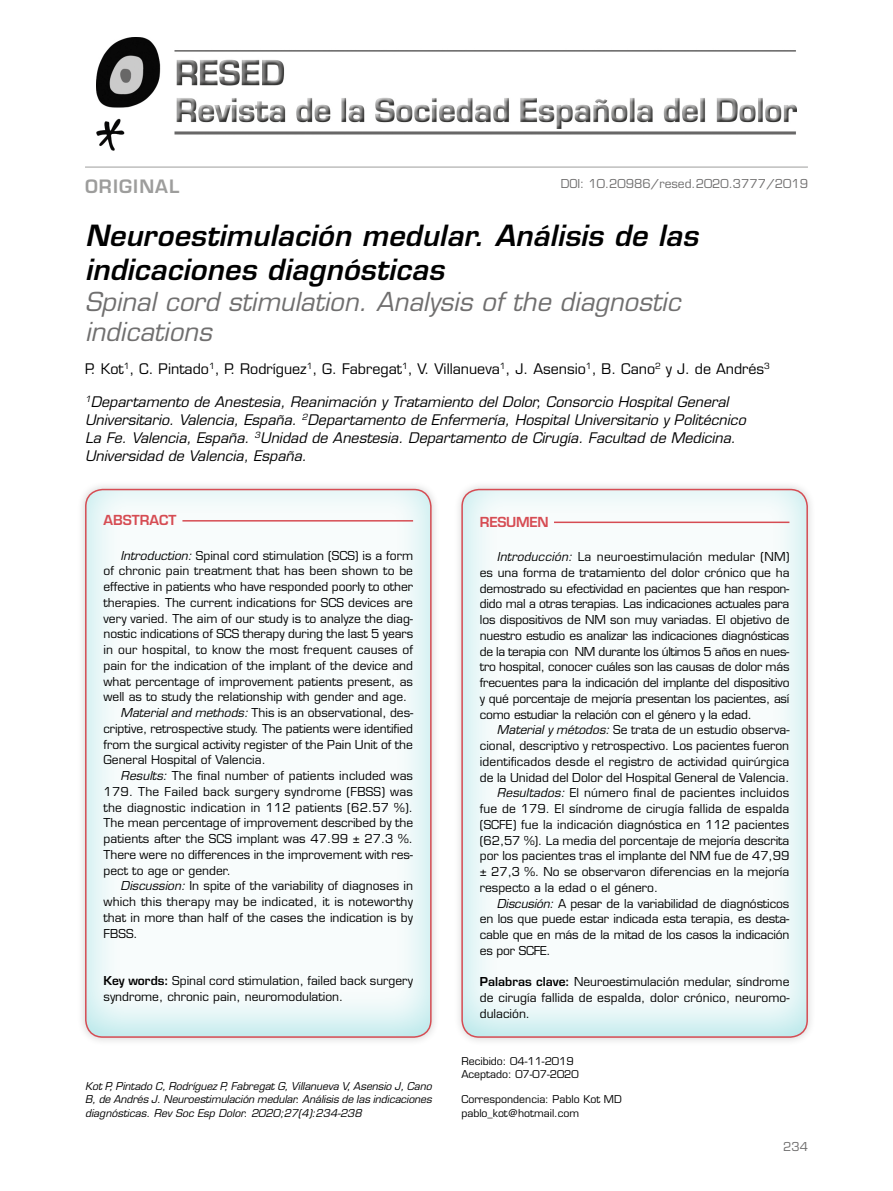
<style>
.page{position:relative;width:893px;height:1191px;background:#fff}
.page>*{position:absolute;margin:0;border:0;box-sizing:border-box;transform-origin:0 0}
.t1{font:italic 600 28.5px/34.2px "Eurostile LT Std";letter-spacing:.01em;color:#000}
.t2{font:italic 25.5px/30.6px "Eurostile LT Std";color:#706f6f}
.t3{font:600 18px "Eurostile LT Std";letter-spacing:.06em;color:#9d9d9c}
.t4{font:italic 14.25px/18px "Eurostile LT Std";color:#000}
.t5{font:14.25px "Eurostile LT Std";color:#000}
.t6{font:600 13.5px "Eurostile LT Std";color:#d64c53}
.t7{font:600 13.5px "Eurostile LT Std";letter-spacing:-.02em;color:#d64c53}
.t8{font:12px/15.8px "Eurostile LT Std";color:#000;text-align:justify}
.t9{font:12px "Eurostile LT Std";letter-spacing:.02em;color:#000}
.t10{font:12px "Eurostile LT Std";color:#706f6f}
.t11{font:12px "Eurostile LT Std";letter-spacing:-.02em;color:#000}
.t12{font:italic 10.5px/13.5px "Eurostile LT Std";color:#000;text-align:justify}
.t13{font:10.5px/13.5px "Eurostile LT Std";color:#000}
.s1{font-style:italic}
.s2{font-weight:600}
</style>
<div class="page">
<div style="left:72px;top:478px;width:371px;height:560px;background:#00b2bb;opacity:.3"></div>
<hr style="left:182px;top:520px;width:231px;height:1px;background:#d64c53">
<div style="left:85px;top:489px;width:347px;height:548px;border:2px solid #d64c53;border-radius:17px"></div>
<div style="left:448px;top:478px;width:372px;height:560px;background:#00b2bb;opacity:.3"></div>
<hr style="left:554px;top:521px;width:235px;height:2px;background:#d64c53">
<div style="left:461px;top:489px;width:347px;height:548px;border:2px solid #d64c53;border-radius:17px"></div>
<hr style="left:85px;top:167px;width:723px;height:1px;background:#9d9d9c">
<img style="left:96px;top:37px;width:701px;height:114px">
<h3 class="t3" style="left:85px;top:175px;width:96px">ORIGINAL</h3>
<p class="t10" style="left:561px;top:176px;width:249px">DOI: 10.20986/resed.2020.3777/2019</p>
<h1 class="t1" style="left:85px;top:218px;width:615px">Neuroestimulación medular. Análisis de las indicaciones diagnósticas</h1>
<h2 class="t2" style="left:85px;top:286px;width:597px">Spinal cord stimulation. Analysis of the diagnostic indications</h2>
<p class="t5" style="left:85px;top:360px;width:686px">P. Kot<sup>1</sup>, C. Pintado<sup>1</sup>, P. Rodríguez<sup>1</sup>, G. Fabregat<sup>1</sup>, V. Villanueva<sup>1</sup>, J. Asensio<sup>1</sup>, B. Cano<sup>2</sup> y J. de Andrés<sup>3</sup></p>
<p class="t4" style="left:85px;top:393px;width:662px"><sup>1</sup>Departamento de Anestesia, Reanimación y Tratamiento del Dolor, Consorcio Hospital General Universitario. Valencia, España. <sup>2</sup>Departamento de Enfermería, Hospital Universitario y Politécnico La Fe. Valencia, España. <sup>3</sup>Unidad de Anestesia. Departamento de Cirugía. Facultad de Medicina.<br>Universidad de Valencia, España.</p>
<p class="t6" style="left:104px;top:512px;width:74px">ABSTRACT</p>
<p class="t8" style="left:121px;top:547px;width:294px"><span class="s1">Introduction:</span> Spinal cord stimulation (SCS) is a form</p>
<p class="t8" style="left:104px;top:563px;width:311px">of chronic pain treatment that has been shown to be</p>
<p class="t8" style="left:104px;top:579px;width:311px">effective in patients who have responded poorly to other</p>
<p class="t8" style="left:104px;top:594px;width:311px">therapies. The current indications for SCS devices are</p>
<p class="t8" style="left:104px;top:610px;width:311px">very varied. The aim of our study is to analyze the diag-</p>
<p class="t8" style="left:104px;top:626px;width:311px">nostic indications of SCS therapy during the last 5 years</p>
<p class="t8" style="left:104px;top:642px;width:311px">in our hospital, to know the most frequent causes of</p>
<p class="t8" style="left:104px;top:657px;width:311px">pain for the indication of the implant of the device and</p>
<p class="t8" style="left:104px;top:673px;width:311px">what percentage of improvement patients present, as</p>
<p class="t8" style="left:104px;top:689px;width:305px">well as to study the relationship with gender and age.</p>
<p class="t8" style="left:121px;top:705px;width:294px"><span class="s1">Material and methods:</span> This is an observational, des-</p>
<p class="t8" style="left:104px;top:720px;width:311px">criptive, retrospective study. The patients were identified</p>
<p class="t8" style="left:104px;top:736px;width:311px">from the surgical activity register of the Pain Unit of the</p>
<p class="t8" style="left:104px;top:752px;width:164px">General Hospital of Valencia.</p>
<p class="t8" style="left:121px;top:768px;width:294px"><span class="s1">Results:</span> The final number of patients included was</p>
<p class="t9" style="left:104px;top:784px;width:311px">179. The Failed back surgery syndrome (FBSS) was</p>
<p class="t8" style="left:104px;top:799px;width:311px">the diagnostic indication in 112 patients (62.57 %).</p>
<p class="t8" style="left:104px;top:815px;width:311px">The mean percentage of improvement described by the</p>
<p class="t8" style="left:104px;top:831px;width:311px">patients after the SCS implant was 47.99 ± 27.3 %.</p>
<p class="t8" style="left:104px;top:846px;width:311px">There were no differences in the improvement with res-</p>
<p class="t8" style="left:104px;top:862px;width:129px">pect to age or gender.</p>
<p class="t8" style="left:121px;top:878px;width:294px"><span class="s1">Discussion:</span> In spite of the variability of diagnoses in</p>
<p class="t8" style="left:104px;top:894px;width:311px">which this therapy may be indicated, it is noteworthy</p>
<p class="t8" style="left:104px;top:909px;width:311px">that in more than half of the cases the indication is by</p>
<p class="t8" style="left:104px;top:925px;width:36px">FBSS.</p>
<p class="t8" style="left:104px;top:972px;width:311px"><span class="s2">Key words:</span> Spinal cord stimulation, failed back surgery syndrome, chronic pain, neuromodulation.</p>
<p class="t12" style="left:85px;top:1079px;width:348px">Kot P, Pintado C, Rodríguez P, Fabregat G, Villanueva V, Asensio J, Cano B, de Andrés J. Neuroestimulación medular. Análisis de las indicaciones diagnósticas. Rev Soc Esp Dolor. 2020;27(4):234-238</p>
<p class="t7" style="left:480px;top:513px;width:70px">RESUMEN</p>
<p class="t8" style="left:480px;top:549px;width:311px;text-indent:17px"><span class="s1">Introducción:</span> La neuroestimulación medular (NM) es una forma de tratamiento del dolor crónico que ha demostrado su efectividad en pacientes que han respon&shy;dido mal a otras terapias. Las indicaciones actuales para los dispositivos de NM son muy variadas. El objetivo de nuestro estudio es analizar las indicaciones diagnósticas de la terapia con NM durante los últimos 5 años en nues&shy;tro hospital, conocer cuáles son las causas de dolor más frecuentes para la indicación del implante del dispositivo y qué porcentaje de mejoría presentan los pacientes, así como estudiar la relación con el género y la edad.</p>
<p class="t8" style="left:497px;top:722px;width:294px"><span class="s1">Material y métodos:</span> Se trata de un estudio observa-</p>
<p class="t8" style="left:480px;top:738px;width:311px">cional, descriptivo y retrospectivo. Los pacientes fueron</p>
<p class="t8" style="left:480px;top:753px;width:311px">identificados desde el registro de actividad quirúrgica</p>
<p class="t8" style="left:480px;top:769px;width:311px">de la Unidad del Dolor del Hospital General de Valencia.</p>
<p class="t8" style="left:497px;top:785px;width:294px"><span class="s1">Resultados:</span> El número final de pacientes incluidos</p>
<p class="t8" style="left:480px;top:801px;width:311px">fue de 179. El síndrome de cirugía fallida de espalda</p>
<p class="t8" style="left:480px;top:816px;width:311px">(SCFE) fue la indicación diagnóstica en 112 pacientes</p>
<p class="t8" style="left:480px;top:832px;width:311px">(62,57 %). La media del porcentaje de mejoría descrita</p>
<p class="t8" style="left:480px;top:848px;width:311px">por los pacientes tras el implante del NM fue de 47,99</p>
<p class="t8" style="left:480px;top:864px;width:311px">± 27,3 %. No se observaron diferencias en la mejoría</p>
<p class="t8" style="left:480px;top:879px;width:180px">respecto a la edad o el género.</p>
<p class="t8" style="left:497px;top:895px;width:294px"><span class="s1">Discusión:</span> A pesar de la variabilidad de diagnósticos</p>
<p class="t8" style="left:480px;top:911px;width:311px">en los que puede estar indicada esta terapia, es desta-</p>
<p class="t8" style="left:480px;top:927px;width:311px">cable que en más de la mitad de los casos la indicación</p>
<p class="t11" style="left:480px;top:943px;width:72px">es por SCFE.</p>
<p class="t8" style="left:480px;top:974px;width:311px"><span class="s2">Palabras clave:</span> Neuroestimulación medular, síndrome de cirugía fallida de espalda, dolor crónico, neuromo&shy;dulación.</p>
<p class="t13" style="left:461px;top:1054px;width:119px">Recibido: 04-11-2019<br>Aceptado: 07-07-2020</p>
<p class="t13" style="left:461px;top:1092px;width:162px">Correspondencia: Pablo Kot MD pablo_kot@hotmail.com</p>
<p class="t10" style="left:783px;top:1139px;width:26px">234</p>
</div>
